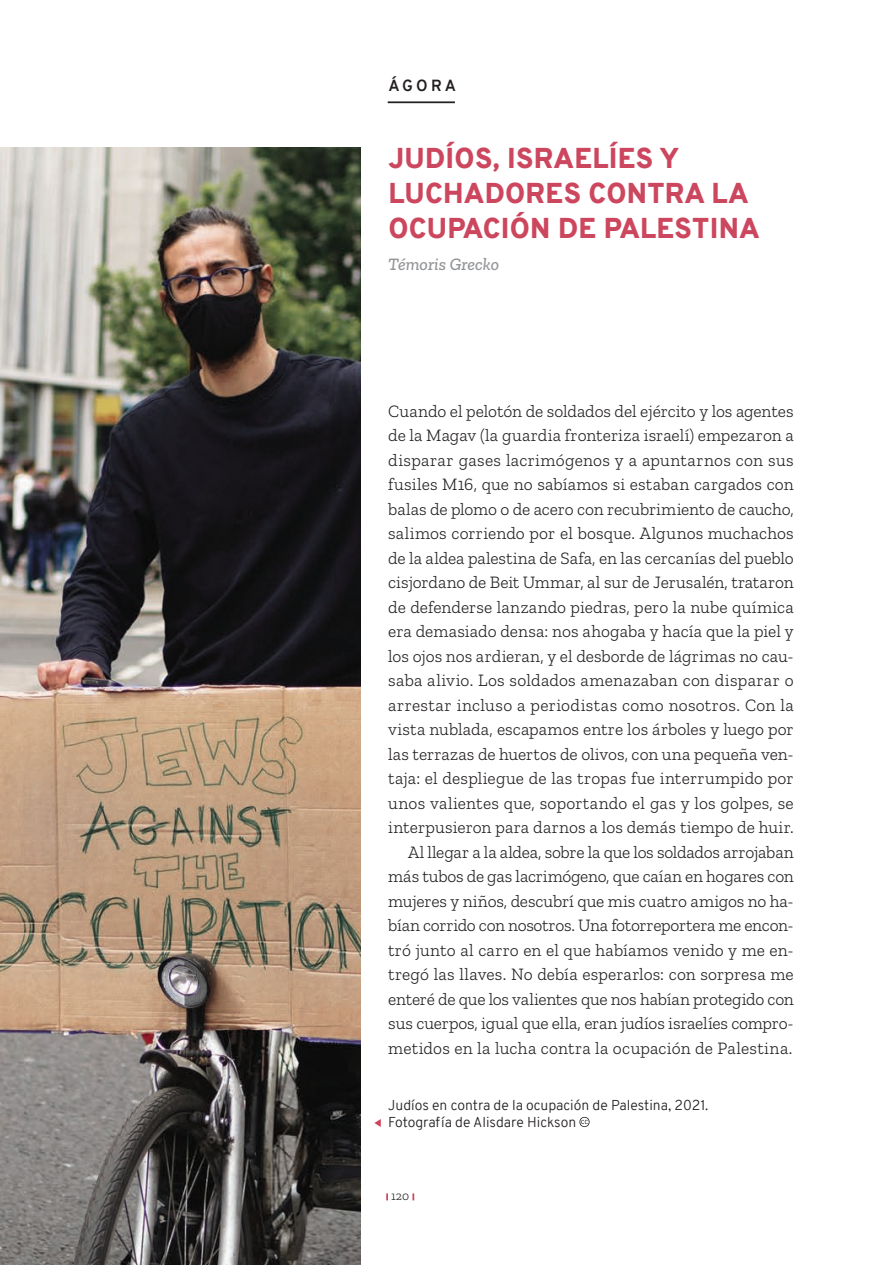
<style>
.page{position:relative;width:893px;height:1265px;background:#fff}
.page>*{position:absolute;margin:0;border:0;box-sizing:border-box;transform-origin:0 0}
.Título_general_Panóp{font:900 28px/35px "Overpass";letter-spacing:.01em;color:#cc465e}
.Primer_párrafo_Panóp{font:300 17.5px/24.5px "Zilla Slab";color:#231f20;text-align:justify}
.Cuerpo_del_texto{font:300 17.5px/24.5px "Zilla Slab";letter-spacing:.01em;color:#231f20;text-align:justify}
.Autor_panóptico{font:italic 500 17.5px "Zilla Slab";color:#939598}
.t1{font:700 15.75px "Overpass";letter-spacing:.2em;color:#231f20}
.Pie_de_foto{font:300 14px "Overpass";color:#231f20}
.t2{font:300 12.25px "Zilla Slab";color:#231f20}
</style>
<div class="page">
<svg style="left:386px;top:1193px;width:2px;height:7px"></svg>
<svg style="left:412px;top:1193px;width:2px;height:7px"></svg>
<hr style="left:388px;top:101px;width:67px;height:2px;background:#231f20">
<img style="left:0;top:147px;width:360px;height:1118px">
<svg style="left:579px;top:1117px;width:11px;height:10px"></svg>
<svg style="left:374px;top:1119px;width:7px;height:8px"></svg>
<p class="t1" style="left:388px;top:74px;width:69px">ÁGORA</p>
<p class="Título_general_Panóp" style="left:388px;top:141px;width:373px">JUDÍOS, ISRAELÍES Y<br>LUCHADORES CONTRA LA<br>OCUPACIÓN DE PALESTINA</p>
<p class="Autor_panóptico" style="left:388px;top:254px;width:112px">Témoris Grecko</p>
<p class="Primer_párrafo_Panóp" style="left:388px;top:399px;width:407px">Cuando el pelotón de soldados del ejército y los agentes de la Magav (la guardia fronteriza israelí) empezaron a disparar gases lacrimógenos y a apuntarnos con sus fusiles M16, que no sabíamos si estaban cargados con balas de plomo o de acero con recubrimiento de caucho, salimos corriendo por el bosque. Algunos muchachos de la aldea palestina de Safa, en las cercanías del pueblo cisjordano de Beit Ummar, al sur de Jerusalén, trataron de defenderse lanzando piedras, pero la nube química era demasiado densa: nos ahogaba y hacía que la piel y los ojos nos ardieran, y el desborde de lágrimas no cau&shy;saba alivio. Los soldados amenazaban con disparar o arrestar incluso a periodistas como nosotros. Con la vista nublada, escapamos entre los árboles y luego por las terrazas de huertos de olivos, con una pequeña ven&shy;taja: el despliegue de las tropas fue interrumpido por unos valientes que, soportando el gas y los golpes, se interpusieron para darnos a los demás tiempo de huir.</p>
<p class="Cuerpo_del_texto" style="left:388px;top:840px;width:407px;text-indent:20px">Al llegar a la aldea, sobre la que los soldados arrojaban más tubos de gas lacrimógeno, que caían en hogares con mujeres y niños, descubrí que mis cuatro amigos no ha&shy;bían corrido con nosotros. Una fotorreportera me encon&shy;tró junto al carro en el que habíamos venido y me en&shy;tregó las llaves. No debía esperarlos: con sorpresa me enteré de que los valientes que nos habían protegido con sus cuerpos, igual que ella, eran judíos israelíes compro&shy;metidos en la lucha contra la ocupación de Palestina.</p>
<p class="Pie_de_foto" style="left:388px;top:1095px;width:322px">Judíos en contra de la ocupación de Palestina, 2021.</p>
<p class="Pie_de_foto" style="left:388px;top:1112px;width:189px">Fotografía de Alisdare Hickson</p>
<p class="t2" style="left:391px;top:1190px;width:19px">120</p>
</div>
